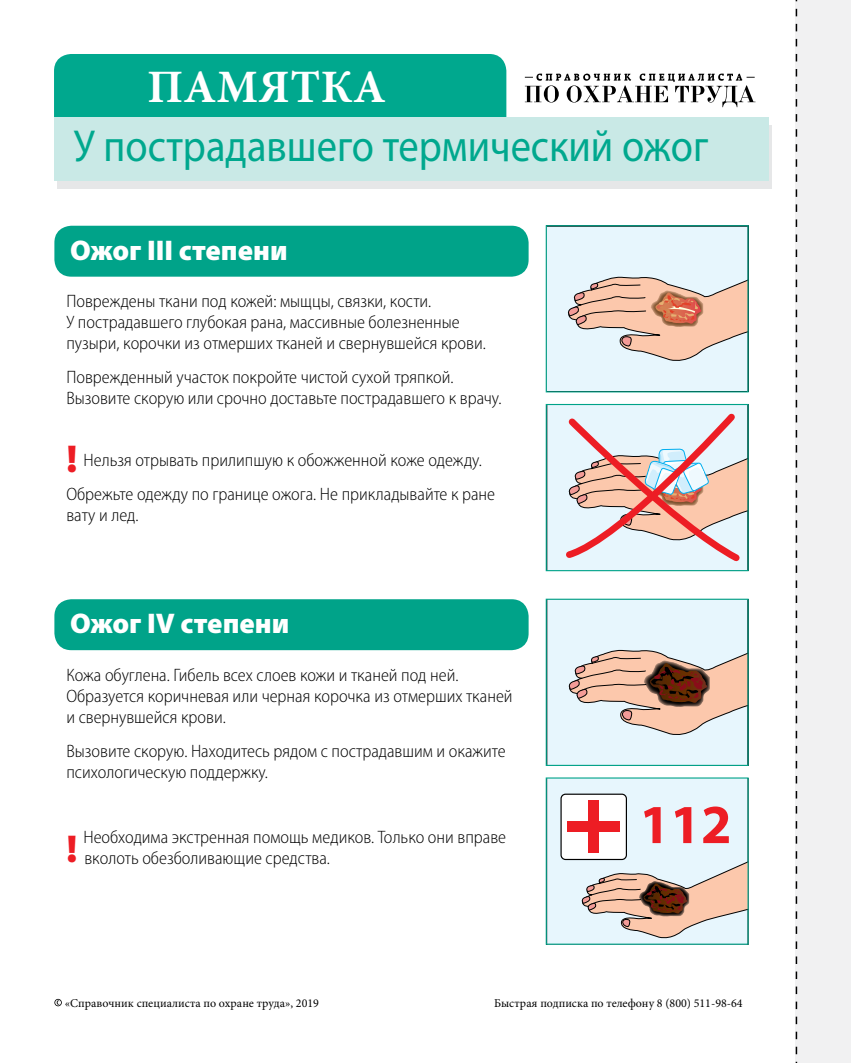
<style>
.page{position:relative;width:851px;height:1063px;background:#fff}
.page>*{position:absolute;margin:0;border:0;box-sizing:border-box;transform-origin:0 0}
.t1{font:700 55.35px "Myriad Pro";color:#ed1d24}
.t2{font:700 46.5px "Minion Pro";letter-spacing:.01em;color:#fff}
.t3{font:45px "Myriad Pro";color:#00a88e;scale:.9 1}
.t4{font:900 39px "Myriad Pro";color:#ed1d24}
.t5{font:900 28.5px "Myriad Pro";color:#fff}
.t6{font:300 semi-condensed 18px/21px "Myriad Pro";color:#000}
.t7{font:12px "Minion Pro";color:#000}
.s1{font-weight:900;font-stretch:normal;font-size:39px;color:#ed1d24}
</style>
<div class="page">
<div style="left:795px;top:0;width:55px;height:1063px;background:#f1f1f2"></div>
<svg style="left:54px;top:999px;width:8px;height:7px"></svg>
<svg style="left:795px;top:0;width:2px;height:1063px"></svg>
<div style="left:58px;top:126px;width:713px;height:63px;background:#e6e7e8"></div>
<div style="left:54px;top:54px;width:452px;height:106px;background:#00a88e;border-radius:17px"></div>
<div style="left:54px;top:117px;width:714px;height:63px;background:#c9e9e6"></div>
<svg style="left:524px;top:74px;width:231px;height:33px"></svg>
<div style="left:54px;top:226px;width:474px;height:51px;background:#00a389;border-radius:17px"></div>
<div style="left:546px;top:226px;width:202px;height:166px;background:#e7f6fd"></div>
<svg style="left:567px;top:276px;width:179px;height:85px"></svg>
<div style="left:545px;top:225px;width:203px;height:167px;border:1px solid #00a389"></div>
<svg style="left:547px;top:601px;width:199px;height:163px;background:#dbd7d4"></svg>
<div style="left:545px;top:599px;width:203px;height:167px;border:1px solid #00a389"></div>
<svg style="left:547px;top:779px;width:199px;height:164px;background:#dedddc"></svg>
<div style="left:561px;top:794px;width:65px;height:65px;background:#fff;border-radius:5px"></div>
<div style="left:560px;top:794px;width:67px;height:66px;border:1px solid #000;border-radius:5px"></div>
<div style="left:588px;top:801px;width:11px;height:52px;background:#ed1d24"></div>
<div style="left:567px;top:821px;width:52px;height:11px;background:#ed1d24"></div>
<div style="left:545px;top:777px;width:203px;height:168px;border:1px solid #00a389"></div>
<svg style="left:547px;top:406px;width:199px;height:163px;background:#e3d0d0"></svg>
<div style="left:545px;top:404px;width:203px;height:167px;border:1px solid #00a389"></div>
<div style="left:54px;top:599px;width:474px;height:51px;background:#00a389;border-radius:17px"></div>
<h2 class="t2" style="left:147px;top:55px;width:240px">Памятка</h2>
<h3 class="t3" style="left:74px;top:118px;width:706px">У пострадавшего термический ожог</h3>
<h3 class="t5" style="left:70px;top:231px;width:219px">Ожог III степени</h3>
<p class="t6" style="left:66px;top:290px;width:421px">Повреждены ткани под кожей: мыщцы, связки, кости.<br>У пострадавшего глубокая рана, массивные болезненные пузыри, корочки из отмерших тканей и свернувшейся крови.</p>
<p class="t6" style="left:66px;top:366px;width:436px">Поврежденный участок покройте чистой сухой тряпкой.<br>Вызовите скорую или срочно доставьте пострадавшего к врачу.</p>
<p class="t6" style="left:66px;top:443px;width:430px;line-height:33.8px"><span class="s1">!</span> Нельзя отрывать прилипшую к обожженной коже одежду.<br>Обрежьте одежду по границе ожога. Не прикладывайте к ране</p>
<p class="t6" style="left:66px;top:504px;width:74px">вату и лед.</p>
<h3 class="t5" style="left:70px;top:605px;width:221px">Ожог IV степени</h3>
<p class="t6" style="left:66px;top:664px;width:447px">Кожа обуглена. Гибель всех слоев кожи и тканей под ней.<br>Образуется коричневая или черная корочка из отмерших тканей и свернувшейся крови.</p>
<p class="t6" style="left:66px;top:740px;width:440px">Вызовите скорую. Находитесь рядом с пострадавшим и окажите психологическую поддержку.</p>
<h3 class="t4" style="left:66px;top:823px;width:13px">!</h3>
<p class="t6" style="left:83px;top:826px;width:424px">Необходима экстренная помощь медиков. Только они вправе вколоть обезболивающие средства.</p>
<h1 class="t1" style="left:639px;top:788px;width:94px">112</h1>
<p class="t7" style="left:65px;top:995px;width:255px">«Справочник специалиста по охране труда», 2019</p>
<p class="t7" style="left:494px;top:995px;width:250px">Быстрая подписка по телефону 8 (800) 511-98-64</p>
</div>
